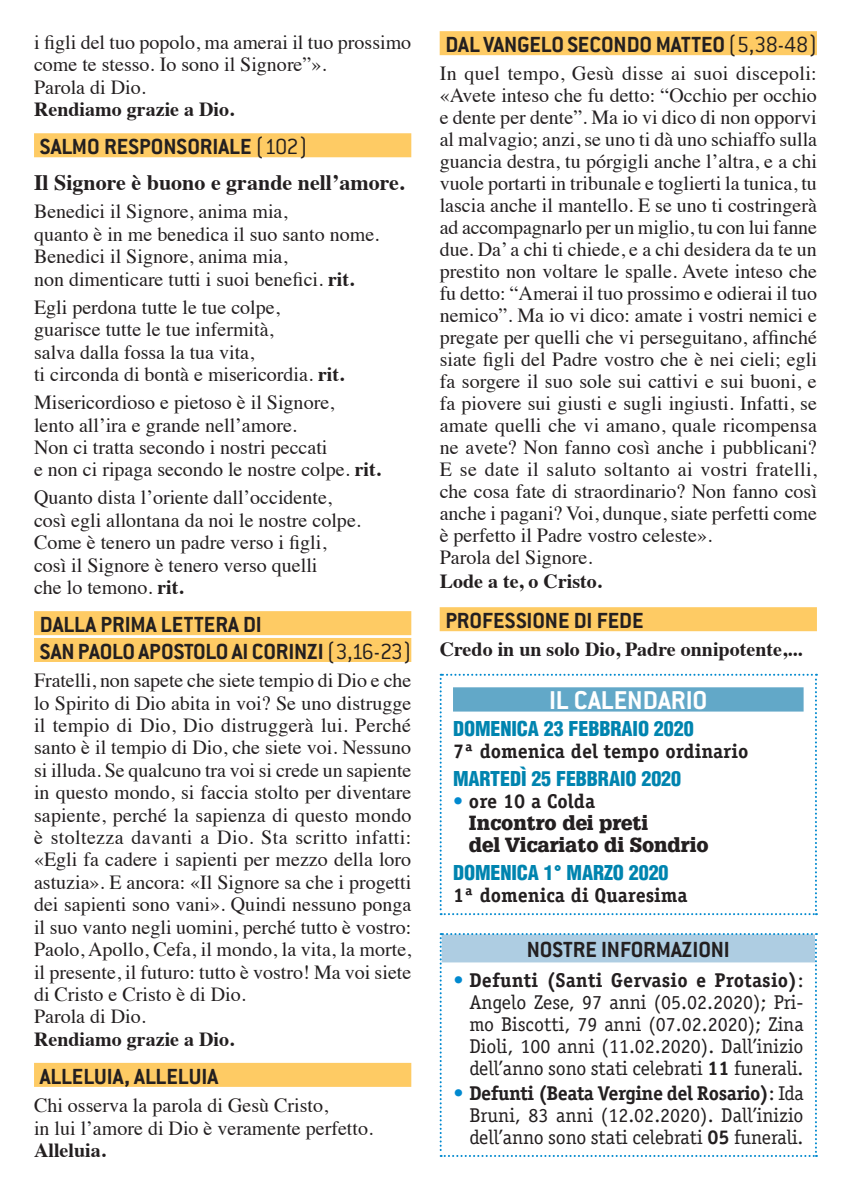
<style>
.page{position:relative;width:851px;height:1191px;background:#fff}
.page>*{position:absolute;margin:0;border:0;box-sizing:border-box;transform-origin:0 0}
.t1{font:700 28.2px "Conduit ITC";color:#fff}
.t2{font:700 24px/26.8px "Conduit ITC";color:#231f20}
.t3{font:700 22px "Times";color:#231f20}
.t4{font:20px/22.4px "Times";color:#231f20}
.t5{font:20px/22px "Officina Serif Std";letter-spacing:-.005em;color:#231f20;text-align:justify}
.t6{font:700 20px "Times";color:#231f20}
.t7{font:900 condensed 20px "Helvetica LT Std";letter-spacing:-.005em;color:#0084af}
.t8{font:700 20px "Officina Serif Std";color:#231f20}
.t9{font:900 20px/22px "Glypha LT Std";color:#231f20}
.s1{font-weight:300}
.s2{font-weight:700}
.s3{font-weight:400;color:#0089cf}
.s4{font-weight:700;font-style:italic;color:#0089cf}
</style>
<div class="page">
<div style="left:34px;top:133px;width:377px;height:24px;background:#fecb64"></div>
<div style="left:34px;top:611px;width:377px;height:24px;background:#fecb64"></div>
<div style="left:34px;top:638px;width:377px;height:24px;background:#fecb64"></div>
<div style="left:34px;top:1062px;width:377px;height:24px;background:#fecb64"></div>
<div style="left:439px;top:31px;width:377px;height:24px;background:#fecb64"></div>
<div style="left:439px;top:607px;width:377px;height:24px;background:#fecb64"></div>
<svg style="left:439px;top:674px;width:377px;height:241px"></svg>
<svg style="left:439px;top:933px;width:377px;height:224px"></svg>
<p class="t4" style="left:34px;top:29px;width:378px">i figli del tuo popolo, ma amerai il tuo prossimo come te stesso. Io sono il Signore”».<br>Parola di Dio.</p>
<p class="t6" style="left:34px;top:90px;width:201px">Rendiamo grazie a Dio.</p>
<p class="t2" style="left:40px;top:133px;width:269px">SALMO RESPONSORIALE <span class="s1">(102)</span></p>
<p class="t3" style="left:34px;top:162px;width:372px">Il Signore è buono e grande nell’amore.</p>
<p class="t4" style="left:34px;top:199px;width:346px">Benedici il Signore, anima mia,<br>quanto è in me benedica il suo santo nome.<br>Benedici il Signore, anima mia,<br>non dimenticare tutti i suoi benefici. <span class="s2">rit.</span></p>
<p class="t4" style="left:34px;top:294px;width:311px">Egli perdona tutte le tue colpe, guarisce tutte le tue infermità,<br>salva dalla fossa la tua vita,<br>ti circonda di bontà e misericordia. <span class="s2">rit.</span></p>
<p class="t4" style="left:34px;top:389px;width:348px">Misericordioso e pietoso è il Signore,<br>lento all’ira e grande nell’amore.<br>Non ci tratta secondo i nostri peccati<br>e non ci ripaga secondo le nostre colpe. <span class="s2">rit.</span></p>
<p class="t4" style="left:34px;top:485px;width:328px">Quanto dista l’oriente dall’occidente, così egli allontana da noi le nostre colpe.<br>Come è tenero un padre verso i figli, così il Signore è tenero verso quelli<br>che lo temono. <span class="s2">rit.</span></p>
<p class="t2" style="left:40px;top:611px;width:373px">DALLA PRIMA LETTERA DI<br>SAN PAOLO APOSTOLO AI CORINZI <span class="s1">(3,16-23)</span></p>
<p class="t4" style="left:34px;top:667px;width:379px">Fratelli, non sapete che siete tempio di Dio e che lo Spirito di Dio abita in voi? Se uno distrugge il tempio di Dio, Dio distruggerà lui. Perché santo è il tempio di Dio, che siete voi. Nessuno si illuda. Se qualcuno tra voi si crede un sapiente in questo mondo, si faccia stolto per diventare sapiente, perché la sapienza di questo mondo è stoltezza davanti a Dio. Sta scritto infatti: «Egli fa cadere i sapienti per mezzo della loro astuzia». E ancora: «Il Signore sa che i progetti dei sapienti sono vani». Quindi nessuno ponga il suo vanto negli uomini, perché tutto è vostro:<br>Paolo, Apollo, Cefa, il mondo, la vita, la morte, il presente, il futuro: tutto è vostro! Ma voi siete di Cristo e Cristo è di Dio.<br>Parola di Dio.</p>
<p class="t6" style="left:34px;top:1019px;width:201px">Rendiamo grazie a Dio.</p>
<p class="t2" style="left:40px;top:1062px;width:180px">ALLELUIA, ALLELUIA</p>
<p class="t4" style="left:34px;top:1092px;width:340px">Chi osserva la parola di Gesù Cristo,<br>in lui l’amore di Dio è veramente perfetto.</p>
<p class="t6" style="left:34px;top:1131px;width:73px">Alleluia.</p>
<p class="t2" style="left:445px;top:31px;width:373px">DAL VANGELO SECONDO MATTEO <span class="s1">(5,38-48)</span></p>
<p class="t4" style="left:439px;top:61px;width:379px">In quel tempo, Gesù disse ai suoi discepoli: «Avete inteso che fu detto: “Occhio per occhio e dente per dente”. Ma io vi dico di non opporvi al malvagio; anzi, se uno ti dà uno schiaffo sulla guancia destra, tu pórgigli anche l’altra, e a chi vuole portarti in tribunale e toglierti la tunica, tu lascia anche il mantello. E se uno ti costringerà ad accompagnarlo per un miglio, tu con lui fanne due. Da’ a chi ti chiede, e a chi desidera da te un prestito non voltare le spalle. Avete inteso che fu detto: “Amerai il tuo prossimo e odierai il tuo nemico”. Ma io vi dico: amate i vostri nemici e pregate per quelli che vi perseguitano, affinché siate figli del Padre vostro che è nei cieli; egli fa sorgere il suo sole sui cattivi e sui buoni, e fa piovere sui giusti e sugli ingiusti. Infatti, se amate quelli che vi amano, quale ricompensa ne avete? Non fanno così anche i pubblicani?<br>E se date il saluto soltanto ai vostri fratelli, che cosa fate di straordinario? Non fanno così anche i pagani? Voi, dunque, siate perfetti come è perfetto il Padre vostro celeste».<br>Parola del Signore.</p>
<p class="t6" style="left:439px;top:562px;width:164px">Lode a te, o Cristo.</p>
<p class="t2" style="left:445px;top:607px;width:199px">PROFESSIONE DI FEDE</p>
<p class="t6" style="left:439px;top:630px;width:364px">Credo in un solo Dio, Padre onnipotente,...</p>
<h1 class="t1" style="left:549px;top:683px;width:39px">IL CALEN</h1>
<h1 class="t1" style="left:642px;top:683px;width:29px">DARIO</h1>
<p class="t7" style="left:453px;top:716px;width:242px">DOMENICA 23 FEBBRAIO 2020</p>
<p class="t8" style="left:453px;top:739px;width:297px">7ª domenica del tempo ordinario</p>
<p class="t7" style="left:453px;top:766px;width:229px">MARTEDÌ 25 FEBBRAIO 2020</p>
<p class="t8" style="left:453px;top:788px;width:143px"><span class="s3">•</span> ore 10 a Colda</p>
<p class="t9" style="left:469px;top:812px;width:241px">Incontro dei preti<br>del Vicariato di Sondrio</p>
<p class="t7" style="left:453px;top:859px;width:217px">DOMENICA 1° MARZO 2020</p>
<p class="t8" style="left:453px;top:882px;width:236px">1ª domenica di Quaresima</p>
<p class="t2" style="left:527px;top:935px;width:13px">NOSTRE</p>
<p class="t2" style="left:601px;top:935px;width:12px">INFORMAZIONI</p>
<p class="t5" style="left:469px;top:969px;width:336px;text-indent:-16px"><span class="s4">•</span> <span class="s2">Defunti (Santi Gervasio e Protasio)</span>:<br>Angelo Zese, 97 anni (05.02.2020); Pri&shy;mo Biscotti, 79 anni (07.02.2020); Zina Dioli, 100 anni (11.02.2020). Dall’inizio dell’anno sono stati celebrati <span class="s2">11</span> funerali.</p>
<p class="t5" style="left:469px;top:1081px;width:336px;text-indent:-16px"><span class="s4">•</span> <span class="s2">Defunti (Beata Vergine del Rosario)</span>: Ida Bruni, 83 anni (12.02.2020). Dall’inizio dell’anno sono stati celebrati <span class="s2">05</span> funerali.</p>
</div>
